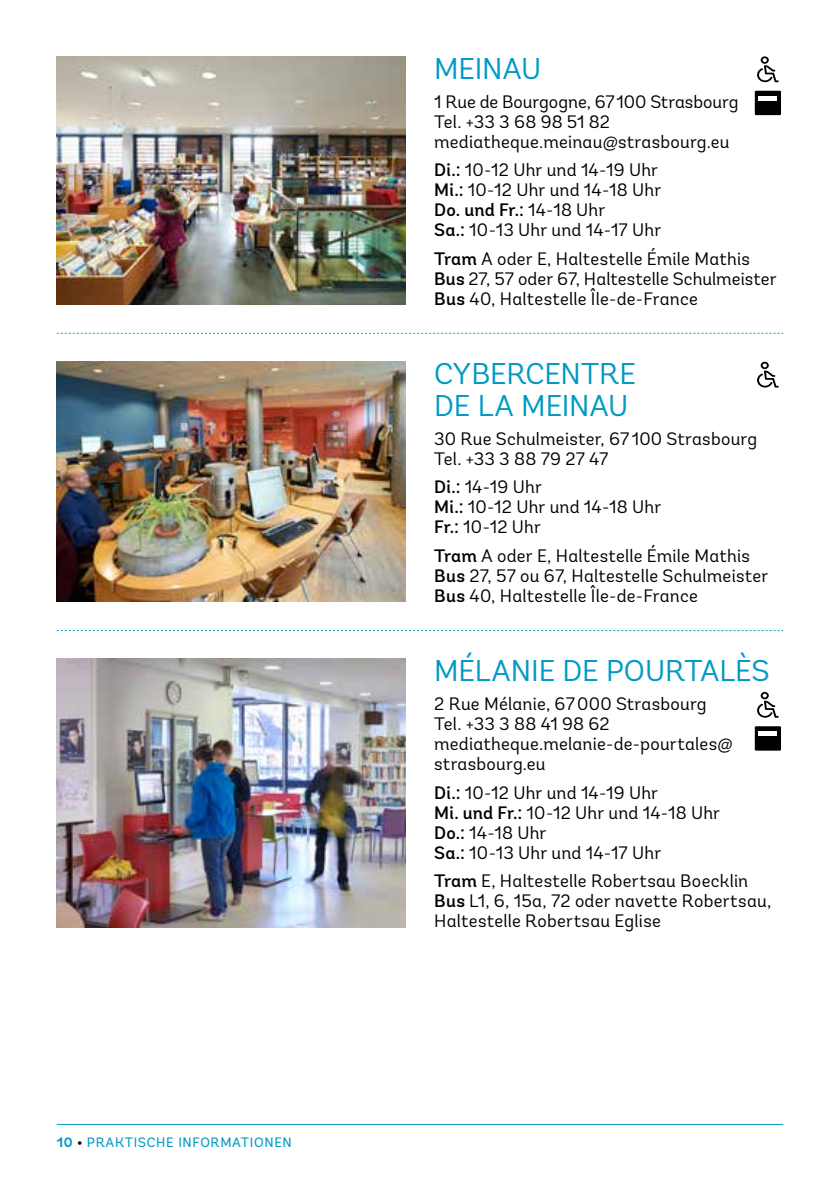
<style>
.page{position:relative;width:840px;height:1191px;background:#fff}
.page>*{position:absolute;margin:0;border:0;box-sizing:border-box;transform-origin:0 0}
.t1{font:30px/32px "Andes";letter-spacing:-.005em;color:#009ac4}
.t2{font:18px/20px "Andes";letter-spacing:.01em;color:#000}
.t3{font:13.6px "Andes";letter-spacing:.05em;color:#009ac4}
.s1{font-weight:700}
.s2{font-weight:700;color:#000}
.s3{font-weight:500}
</style>
<div class="page">
<hr style="left:57px;top:1124px;width:725px;height:1px;background:#009ac4">
<svg style="left:57px;top:333px;width:725px;height:1px"></svg>
<svg style="left:57px;top:630px;width:725px;height:1px"></svg>
<img style="left:57px;top:362px;width:348px;height:240px">
<img style="left:57px;top:658px;width:348px;height:269px">
<div style="left:754px;top:91px;width:26px;height:24px;background:#000"></div>
<hr style="left:758px;top:96px;width:18px;height:4px;background:#fff">
<div style="left:754px;top:726px;width:26px;height:24px;background:#000"></div>
<div style="left:758px;top:731px;width:18px;height:5px;background:#fff"></div>
<svg style="left:757px;top:56px;width:21px;height:26px"></svg>
<svg style="left:757px;top:692px;width:21px;height:25px"></svg>
<svg style="left:757px;top:362px;width:21px;height:25px"></svg>
<img style="left:57px;top:57px;width:348px;height:248px">
<p class="t3" style="left:57px;top:1134px;width:236px"><span class="s1">10</span> <span class="s2">•</span> PRAKTISCHE INFORMATIONEN</p>
<h1 class="t1" style="left:434px;top:53px;width:108px">MEINAU</h1>
<p class="t2" style="left:434px;top:91px;width:306px">1 Rue de Bourgogne, 67100 Strasbourg<br>Tel. +33 3 68 98 51 82 mediatheque.meinau@strasbourg.eu</p>
<p class="t2" style="left:434px;top:160px;width:228px"><span class="s3">Di.:</span> 10-12 Uhr und 14-19 Uhr<br><span class="s3">Mi.:</span> 10-12 Uhr und 14-18 Uhr<br><span class="s3">Do. und Fr.:</span> 14-18 Uhr<br><span class="s3">Sa.:</span> 10-13 Uhr und 14-17 Uhr</p>
<p class="t2" style="left:434px;top:249px;width:344px"><span class="s3">Tram</span> A oder E, Haltestelle Émile Mathis<br><span class="s3">Bus</span> 27, 57 oder 67, Haltestelle Schulmeister<br><span class="s3">Bus</span> 40, Haltestelle Île-de-France</p>
<h1 class="t1" style="left:434px;top:358px;width:203px">CYBERCENTRE<br>DE LA MEINAU</h1>
<p class="t2" style="left:434px;top:429px;width:324px">30 Rue Schulmeister, 67100 Strasbourg<br>Tel. +33 3 88 79 27 47</p>
<p class="t2" style="left:434px;top:477px;width:228px"><span class="s3">Di.:</span> 14-19 Uhr<br><span class="s3">Mi.:</span> 10-12 Uhr und 14-18 Uhr<br><span class="s3">Fr.:</span> 10-12 Uhr</p>
<p class="t2" style="left:434px;top:546px;width:335px"><span class="s3">Tram</span> A oder E, Haltestelle Émile Mathis<br><span class="s3">Bus</span> 27, 57 ou 67, Haltestelle Schulmeister<br><span class="s3">Bus</span> 40, Haltestelle Île-de-France</p>
<h1 class="t1" style="left:434px;top:655px;width:337px">MÉLANIE DE POURTALÈS</h1>
<p class="t2" style="left:434px;top:693px;width:300px">2 Rue Mélanie, 67000 Strasbourg<br>Tel. +33 3 88 41 98 62 mediatheque.melanie-de-pourtales@ strasbourg.eu</p>
<p class="t2" style="left:434px;top:782px;width:287px"><span class="s3">Di.:</span> 10-12 Uhr und 14-19 Uhr<br><span class="s3">Mi. und Fr.:</span> 10-12 Uhr und 14-18 Uhr<br><span class="s3">Do.:</span> 14-18 Uhr<br><span class="s3">Sa.:</span> 10-13 Uhr und 14-17 Uhr</p>
<p class="t2" style="left:434px;top:871px;width:338px"><span class="s3">Tram</span> E, Haltestelle Robertsau Boecklin<br><span class="s3">Bus</span> L1, 6, 15a, 72 oder navette Robertsau,<br>Haltestelle Robertsau Eglise</p>
</div>
